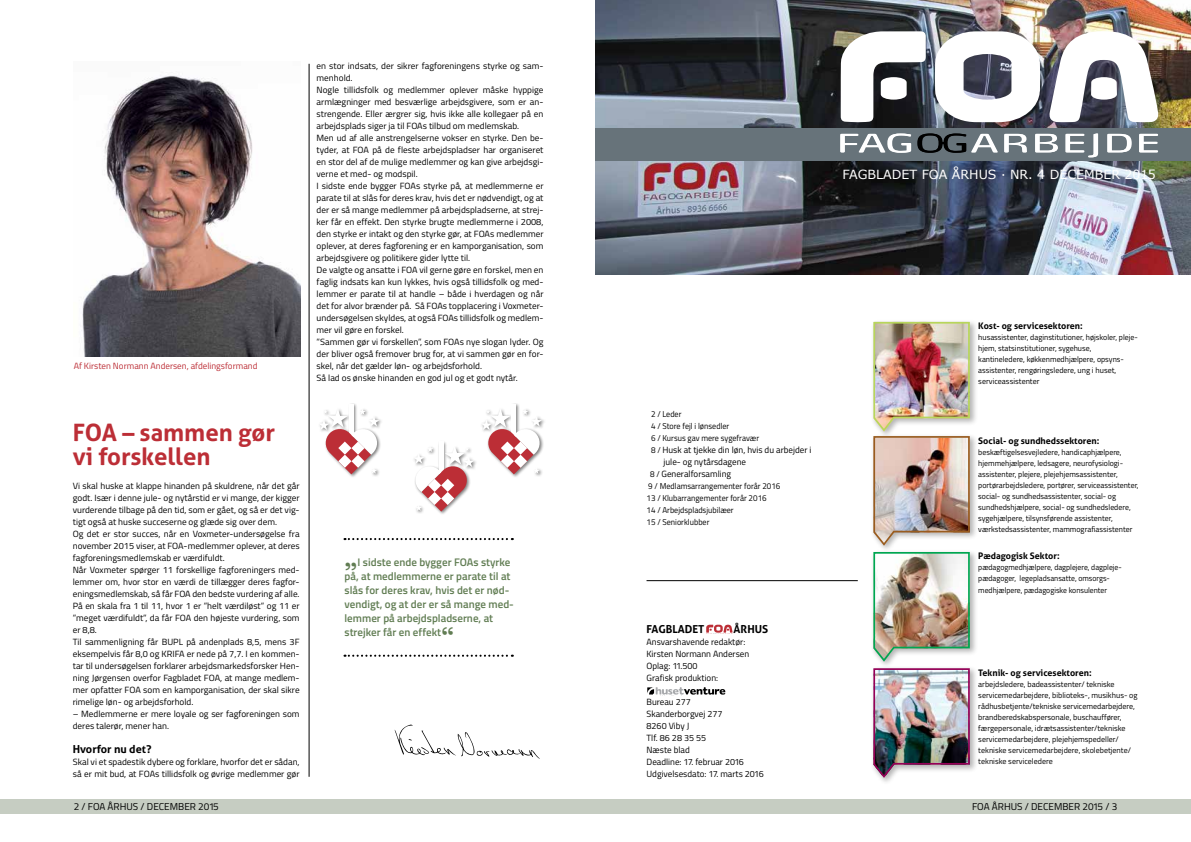
<style>
.page{position:relative;width:1191px;height:842px;background:#fff}
.page>*{position:absolute;margin:0;border:0;box-sizing:border-box;transform-origin:0 0}
.t1{font:700 24px/24px "Aller";color:#bc2e36}
.t2{font:12.6px "Verdana";color:#fff}
.t3{font:600 11px/14px "Titillium";color:#617d53}
.t4{font:700 11px "Aller";color:#000}
.t5{font:10px "Titillium";color:#000}
.t6{font:9px/12px "Titillium";color:#000}
.t7{font:700 9px "Aller";color:#000}
.t8{font:9px "Titillium";color:#bc2e36}
.t9{font:8.5px/12px "Titillium";color:#000;scale:.95 1}
.t10{font:8px/11px "Titillium";color:#000}
.t11{font:8px/11px "Titillium";color:#000;scale:.96 1}
.s1{font-family:"Baskerville";font-weight:700;font-size:22px}
.s2{font-size:8.5px}
</style>
<div class="page">
<div style="left:0;top:799px;width:595px;height:15px;background:#c6cdc2"></div>
<div style="left:595px;top:799px;width:596px;height:15px;background:#c6cdc2"></div>
<hr style="left:309px;top:64px;width:1px;height:713px;background:#000">
<img style="left:595px;top:0;width:596px;height:275px">
<img style="left:82px;top:75px;width:218px;height:282px">
<svg style="left:706px;top:625px;width:26px;height:8px"></svg>
<svg style="left:647px;top:687px;width:78px;height:8px"></svg>
<hr style="left:646px;top:580px;width:211px;height:1px;background:#000">
<svg style="left:394px;top:724px;width:146px;height:35px"></svg>
<div style="left:870px;top:319px;width:108px;height:120px;background:#000;opacity:.3"></div>
<div style="left:870px;top:433px;width:108px;height:120px;background:#000;opacity:.3"></div>
<div style="left:870px;top:549px;width:108px;height:120px;background:#000;opacity:.3"></div>
<div style="left:870px;top:666px;width:108px;height:119px;background:#000;opacity:.3"></div>
<img style="left:872px;top:321px;width:98px;height:458px">
<svg style="left:344px;top:538px;width:169px;height:2px"></svg>
<svg style="left:344px;top:655px;width:169px;height:2px"></svg>
<div style="left:595px;top:128px;width:596px;height:33px;background:#67737a"></div>
<svg style="left:840px;top:31px;width:85px;height:91px"></svg>
<img style="left:1048px;top:31px;width:111px;height:92px">
<svg style="left:935px;top:31px;width:105px;height:91px"></svg>
<svg style="left:1139px;top:134px;width:19px;height:18px"></svg>
<svg style="left:1065px;top:133px;width:33px;height:24px"></svg>
<svg style="left:1107px;top:134px;width:24px;height:18px"></svg>
<svg style="left:1035px;top:134px;width:23px;height:18px"></svg>
<svg style="left:1004px;top:134px;width:23px;height:18px"></svg>
<svg style="left:917px;top:133px;width:81px;height:20px"></svg>
<svg style="left:840px;top:134px;width:71px;height:19px"></svg>
<div style="left:480px;top:403px;width:66px;height:75px;background:#000;opacity:.5"></div>
<hr style="left:512px;top:404px;width:4px;height:32px;background:#fff">
<svg style="left:481px;top:409px;width:61px;height:65px"></svg>
<div style="left:317px;top:403px;width:67px;height:75px;background:#000;opacity:.5"></div>
<hr style="left:349px;top:404px;width:4px;height:32px;background:#fff">
<svg style="left:319px;top:409px;width:60px;height:65px"></svg>
<svg style="left:414px;top:446px;width:60px;height:66px"></svg>
<p class="t8" style="left:74px;top:359px;width:185px">Af Kirsten Normann Andersen, afdelingsformand</p>
<h1 class="t1" style="left:73px;top:420px;width:204px">FOA – sammen gør vi forskellen</h1>
<p class="t6" style="left:73px;top:479px;width:228px">Vi skal huske at klappe hinanden på skuldrene, når det går godt. Især i denne jule- og nytårstid er vi mange, der kigger vurderende tilbage på den tid, som er gået, og så er det vig&shy;tigt også at huske succeserne og glæde sig over dem.<br>Og det er stor succes, når en Voxmeter-undersøgelse fra november 2015 viser, at FOA-medlemmer oplever, at deres fagforeningsmedlemskab er værdifuldt.<br>Når Voxmeter spørger 11 forskellige fagforeningers med&shy;lemmer om, hvor stor en værdi de tillægger deres fagfor&shy;eningsmedlemskab, så får FOA den bedste vurdering af alle.<br>På en skala fra 1 til 11, hvor 1 er ”helt værdiløst” og 11 er ”meget værdifuldt”, da får FOA den højeste vurdering, som er 8,8.<br>Til sammenligning får BUPL på andenplads 8,5, mens 3F eksempelvis får 8,0 og KRIFA er nede på 7,7. I en kommen&shy;tar til undersøgelsen forklarer arbejdsmarkedsforsker Hen&shy;ning Jørgensen overfor Fagbladet FOA, at mange medlem&shy;mer opfatter FOA som en kamporganisation, der skal sikre rimelige løn- og arbejdsforhold.</p>
<p class="t6" style="left:73px;top:707px;width:228px">– Medlemmerne er mere loyale og ser fagforeningen som deres talerør, mener han.</p>
<p class="t4" style="left:73px;top:742px;width:80px">Hvorfor nu det?</p>
<p class="t6" style="left:73px;top:755px;width:228px">Skal vi et spadestik dybere og forklare, hvorfor det er sådan, så er mit bud, at FOAs tillidsfolk og øvrige medlemmer gør</p>
<p class="t6" style="left:317px;top:59px;width:228px">en stor indsats, der sikrer fagforeningens styrke og sam&shy;menhold.<br>Nogle tillidsfolk og medlemmer oplever måske hyppige armlægninger med besværlige arbejdsgivere, som er an&shy;strengende. Eller ærgrer sig, hvis ikke alle kollegaer på en arbejdsplads siger ja til FOAs tilbud om medlemskab.<br>Men ud af alle anstrengelserne vokser en styrke. Den be&shy;tyder, at FOA på de fleste arbejdspladser har organiseret en stor del af de mulige medlemmer og kan give arbejdsgi&shy;verne et med- og modspil.<br>I sidste ende bygger FOAs styrke på, at medlemmerne er parate til at slås for deres krav, hvis det er nødvendigt, og at der er så mange medlemmer på arbejdspladserne, at strej&shy;ker får en effekt. Den styrke brugte medlemmerne i 2008, den styrke er intakt og den styrke gør, at FOAs medlemmer oplever, at deres fagforening er en kamporganisation, som arbejdsgivere og politikere gider lytte til.<br>De valgte og ansatte i FOA vil gerne gøre en forskel, men en faglig indsats kan kun lykkes, hvis også tillidsfolk og med&shy;lemmer er parate til at handle – både i hverdagen og når det for alvor brænder på. Så FOAs topplacering i Voxmeter&shy;undersøgelsen skyldes, at også FOAs tillidsfolk og medlem&shy;mer vil gøre en forskel.<br>”Sammen gør vi forskellen”, som FOAs nye slogan lyder. Og der bliver også fremover brug for, at vi sammen gør en for&shy;skel, når det gælder løn- og arbejdsforhold.<br>Så lad os ønske hinanden en god jul og et godt nytår.</p>
<p class="t3" style="left:344px;top:554px;width:171px"><span class="s1">„</span>I sidste ende bygger FOAs styrke på, at medlemmerne er parate til at slås for deres krav, hvis det er nød&shy;vendigt, og at der er så mange med&shy;lemmer på arbejdspladserne, at strejker får en effekt<span class="s1">“</span></p>
<h2 class="t2" style="left:842px;top:165px;width:315px">FAGBLADET FOA ÅRHUS · NR. 4 DECEMBER 2015</h2>
<p class="t9" style="left:651px;top:407px;width:115px">2 / Leder<br>4 / Store fejl i lønsedler<br>6 / Kursus gav mere sygefravær</p>
<p class="t6" style="left:651px;top:443px;width:162px"><span class="s2">8 /</span> Husk at tjekke din løn, hvis du arbejder i</p>
<p class="t6" style="left:663px;top:455px;width:84px">jule- og nytårsdagene</p>
<p class="t6" style="left:650px;top:467px;width:83px"><span class="s2">8 /</span> Generalforsamling</p>
<p class="t9" style="left:646px;top:479px;width:142px">9 / Medlamsarrangementer forår 2016<br>13 / Klubarrangementer forår 2016<br>14 / Arbejdspladsjubilæer<br>15 / Seniorklubber</p>
<p class="t4" style="left:646px;top:622px;width:60px">FAGBLADET</p>
<p class="t4" style="left:733px;top:622px;width:36px">ÅRHUS</p>
<p class="t6" style="left:646px;top:635px;width:104px">Ansvarshavende redaktør:<br>Kirsten Normann Andersen<br>Oplag: 11.500<br>Grafisk produktion:</p>
<p class="t6" style="left:646px;top:695px;width:119px">Bureau 277<br>Skanderborgvej 277<br>8260 Viby J<br>Tlf. 86 28 35 55<br>Næste blad<br>Deadline: 17. februar 2016<br>Udgivelsesdato: 17. marts 2016</p>
<p class="t7" style="left:978px;top:320px;width:106px">Kost- og servicesektoren:</p>
<p class="t10" style="left:978px;top:331px;width:160px">husassistenter, daginstitutioner, højskoler, pleje&shy;hjem, statsinstitutioner, sygehuse, kantineledere, køkkenmedhjælpere, opsyns&shy;assistenter, rengøringsledere, ung i huset, serviceassistenter</p>
<p class="t7" style="left:978px;top:435px;width:122px">Social- og sundhedssektoren:</p>
<p class="t10" style="left:978px;top:446px;width:162px">beskæftigelsesvejledere, handicaphjælpere, hjemmehjælpere, ledsagere, neurofysiologi&shy;assistenter, plejere, plejehjemsassistenter, portørarbejdsledere, portører, serviceassistenter, social- og sundhedsassistenter, social- og sundhedshjælpere, social- og sundhedsledere, sygehjælpere, tilsynsførende assistenter, værkstedsassistenter, mammografiassistenter</p>
<p class="t7" style="left:978px;top:550px;width:83px">Pædagogisk Sektor:</p>
<p class="t11" style="left:978px;top:561px;width:150px">pædagogmedhjælpere, dagplejere, dagpleje&shy;pædagoger, legepladsansatte, omsorgs-</p>
<p class="t11" style="left:978px;top:584px;width:136px">medhjælpere, pædagogiske konsulenter</p>
<p class="t7" style="left:978px;top:667px;width:115px">Teknik- og servicesektoren:</p>
<p class="t10" style="left:978px;top:679px;width:161px">arbejdsledere, badeassistenter/ tekniske servicemedarbejdere, biblioteks-, musikhus- og rådhusbetjente/tekniske servicemedarbejdere, brandberedskabspersonale, buschauffører, færgepersonale, idrætsassistenter/tekniske servicemedarbejdere, plejehjemspedeller/ tekniske servicemedarbejdere, skolebetjente/ tekniske serviceledere</p>
<p class="t5" style="left:74px;top:799px;width:147px">2 / FOA ÅRHUS / DECEMBER 2015</p>
<p class="t5" style="left:972px;top:799px;width:147px">FOA ÅRHUS / DECEMBER 2015 / 3</p>
</div>
